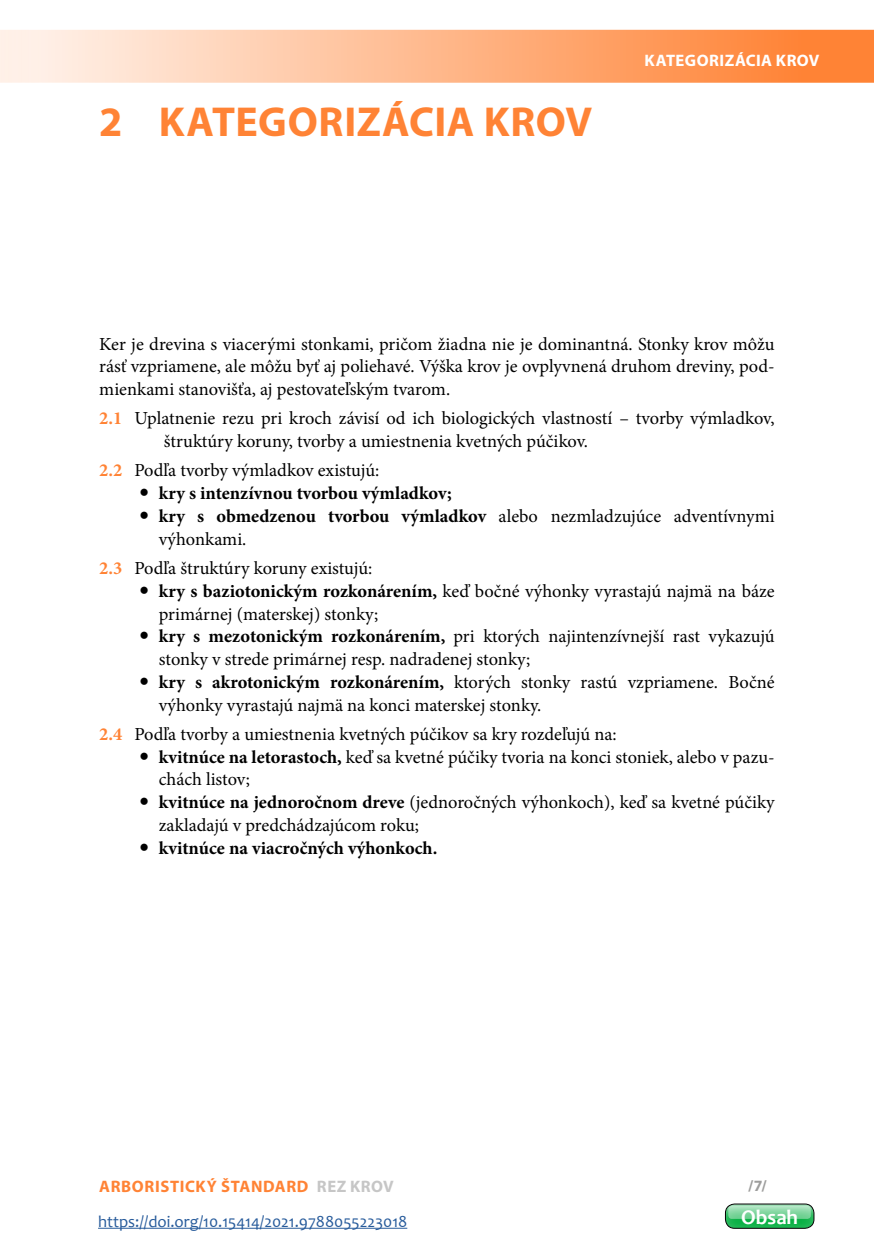
<style>
.page{position:relative;width:874px;height:1241px;background:#fff}
.page>*{position:absolute;margin:0;border:0;box-sizing:border-box;transform-origin:0 0}
.titulok_hlavny{font:700 42px "Myriad Pro";letter-spacing:.01em;color:#ff8335}
.t1{font:700 21px "Candara";color:#fff}
.blok{font:18.38px/22.8px "Minion Pro";letter-spacing:-.005em;color:#000}
.predsadeny{font:18.38px/22.8px "Minion Pro";color:#000}
.t2{font:700 18.38px "Minion Pro";color:#000}
.t3{font:16.62px "Candara";color:#275b9b}
.t4{font:700 16.62px "Myriad Pro";letter-spacing:.035em;color:#ff8335}
.zahlavie_vnutri_nepa{font:700 16.62px "Myriad Pro";letter-spacing:.025em;color:#fff}
.t5{font:700 15.75px "Myriad Pro";color:#9d9d9c}
.s1{font-weight:700;color:#ff8335}
.s2{font-weight:700}
.s3{color:#c6c6c6}
</style>
<div class="page">
<svg style="left:99px;top:30px;width:774px;height:53px;background:#ffb181"></svg>
<svg style="left:0;top:30px;width:99px;height:53px;background:#ffede3"></svg>
<hr style="left:98px;top:1227px;width:309px;height:1px;background:#275b9b">
<div style="left:709px;top:1190px;width:119px;height:40px;background:#fff;opacity:.31"></div>
<div style="left:724px;top:1203px;width:90px;height:25px;border:1px solid #000;border-radius:9px"></div>
<svg style="left:728px;top:1205px;width:82px;height:13px"></svg>
<p class="titulok_hlavny" style="left:99px;top:94px;width:494px">2 KATEGORIZÁCIA KROV</p>
<p class="zahlavie_vnutri_nepa" style="left:644px;top:49px;width:176px">KATEGORIZÁCIA KROV</p>
<p class="blok" style="left:99px;top:332px;width:676px;text-align:justify">Ker je drevina s viacerými stonkami, pričom žiadna nie je dominantná. Stonky krov môžu rásť vzpriamene, ale môžu byť aj poliehavé. Výška krov je ovplyvnená druhom dreviny, pod&shy;mienkami stanovišťa, aj pestovateľským tvarom.</p>
<p class="predsadeny" style="left:164px;top:407px;width:612px;text-indent:-64px"><span class="s1">2.1</span> Uplatnenie rezu pri kroch závisí od ich biologických vlastností – tvorby výmladkov, štruktúry koruny, tvorby a umiestnenia kvetných púčikov.</p>
<p class="predsadeny" style="left:99px;top:459px;width:281px"><span class="s1">2.2</span> Podľa tvorby výmladkov existujú:</p>
<p class="t2" style="left:159px;top:480px;width:294px">kry s intenzívnou tvorbou výmladkov;</p>
<p class="blok" style="left:159px;top:504px;width:617px"><span class="s2">kry s obmedzenou tvorbou výmladkov</span> alebo nezmladzujúce adventívnymi výhonkami.</p>
<p class="predsadeny" style="left:99px;top:556px;width:274px"><span class="s1">2.3</span> Podľa štruktúry koruny existujú:</p>
<p class="blok" style="left:159px;top:579px;width:617px"><span class="s2">kry s baziotonickým rozkonárením,</span> keď bočné výhonky vyrastajú najmä na báze primárnej (materskej) stonky;</p>
<p class="blok" style="left:159px;top:625px;width:617px"><span class="s2">kry s mezotonickým rozkonárením,</span> pri ktorých najintenzívnejší rast vykazujú stonky v strede primárnej resp. nadradenej stonky;</p>
<p class="blok" style="left:159px;top:670px;width:617px"><span class="s2">kry s akrotonickým rozkonárením,</span> ktorých stonky rastú vzpriamene. Bočné výhonky vyrastajú najmä na konci materskej stonky.</p>
<p class="predsadeny" style="left:99px;top:722px;width:518px"><span class="s1">2.4</span> Podľa tvorby a umiestnenia kvetných púčikov sa kry rozdeľujú na:</p>
<p class="blok" style="left:159px;top:745px;width:617px"><span class="s2">kvitnúce na letorastoch,</span> keď sa kvetné púčiky tvoria na konci stoniek, alebo v pazu&shy;chách listov;</p>
<p class="blok" style="left:159px;top:790px;width:617px"><span class="s2">kvitnúce na jednoročnom dreve</span> (jednoročných výhonkoch), keď sa kvetné púčiky zakladajú v predchádzajúcom roku;</p>
<p class="t2" style="left:159px;top:834px;width:280px">kvitnúce na viacročných výhonkoch.</p>
<p class="t4" style="left:99px;top:1174px;width:296px">ARBORISTICKÝ ŠTANDARD <span class="s3">REZ KROV</span></p>
<p class="t5" style="left:747px;top:1175px;width:20px">/7/</p>
<p class="t3" style="left:98px;top:1211px;width:310px">https://doi.org/10.15414/2021.9788055223018</p>
<p class="t1" style="left:740px;top:1203px;width:58px">Obsah</p>
</div>
